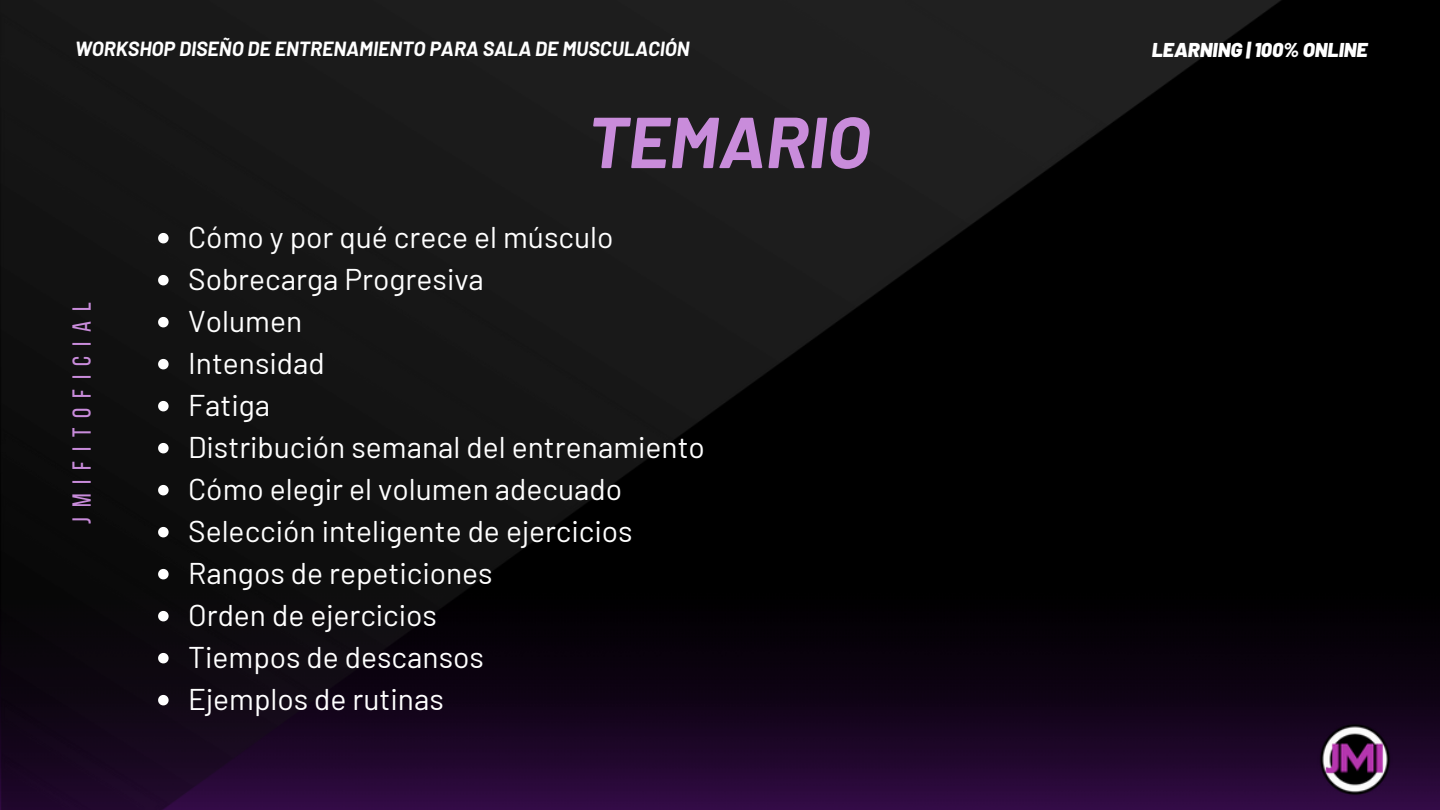
<style>
.page{position:relative;width:1440px;height:810px;background:#000}
.page>*{position:absolute;margin:0;border:0;box-sizing:border-box;transform-origin:0 0}
.t1{font:italic 700 72px "Barlow";color:#c98cdb}
.t2{font:30px "Barlow";color:#fff}
.t3{font:26px "Bebas Neue";letter-spacing:.38em;color:#c98cdb}
.t4{font:italic 700 20px "Barlow";color:#fff}
.t5{font:italic 900 20px "Barlow";color:#fff}
</style>
<div class="page">
<img style="left:1282px;top:645px;width:158px;height:165px">
<img style="left:1315px;top:720px;width:80px;height:79px">
<img style="left:0;top:0;width:1282px;height:810px">
<svg style="left:158px;top:233px;width:11px;height:10px"></svg>
<svg style="left:158px;top:275px;width:11px;height:10px"></svg>
<svg style="left:158px;top:317px;width:11px;height:10px"></svg>
<svg style="left:158px;top:359px;width:11px;height:10px"></svg>
<svg style="left:158px;top:401px;width:11px;height:10px"></svg>
<svg style="left:158px;top:443px;width:11px;height:10px"></svg>
<svg style="left:158px;top:485px;width:11px;height:10px"></svg>
<svg style="left:158px;top:527px;width:11px;height:10px"></svg>
<svg style="left:158px;top:569px;width:11px;height:10px"></svg>
<svg style="left:158px;top:611px;width:11px;height:10px"></svg>
<svg style="left:158px;top:653px;width:11px;height:10px"></svg>
<svg style="left:158px;top:695px;width:11px;height:10px"></svg>
<p class="t4" style="left:75px;top:36px;width:616px">WORKSHOP DISEÑO DE ENTRENAMIENTO PARA SALA DE MUSCULACIÓN</p>
<h1 class="t3" style="left:71px;top:524px;width:223px;rotate:-90deg">jmifitoficial</h1>
<h3 class="t1" style="left:587px;top:96px;width:284px">TEMARIO</h3>
<p class="t2" style="left:188px;top:218px;width:427px">Cómo y por qué crece el músculo</p>
<p class="t2" style="left:188px;top:260px;width:297px">Sobrecarga Progresiva</p>
<p class="t2" style="left:188px;top:302px;width:116px">Volumen</p>
<p class="t2" style="left:188px;top:344px;width:138px">Intensidad</p>
<p class="t2" style="left:188px;top:386px;width:84px">Fatiga</p>
<p class="t2" style="left:188px;top:428px;width:518px">Distribución semanal del entrenamiento</p>
<p class="t2" style="left:188px;top:470px;width:436px">Cómo elegir el volumen adecuado</p>
<p class="t2" style="left:188px;top:512px;width:446px">Selección inteligente de ejercicios</p>
<p class="t2" style="left:188px;top:554px;width:306px">Rangos de repeticiones</p>
<p class="t2" style="left:188px;top:596px;width:250px">Orden de ejercicios</p>
<p class="t2" style="left:188px;top:638px;width:297px">Tiempos de descansos</p>
<p class="t2" style="left:188px;top:680px;width:257px">Ejemplos de rutinas</p>
<p class="t5" style="left:1152px;top:37px;width:217px">LEARNING | 100% ONLINE</p>
</div>
